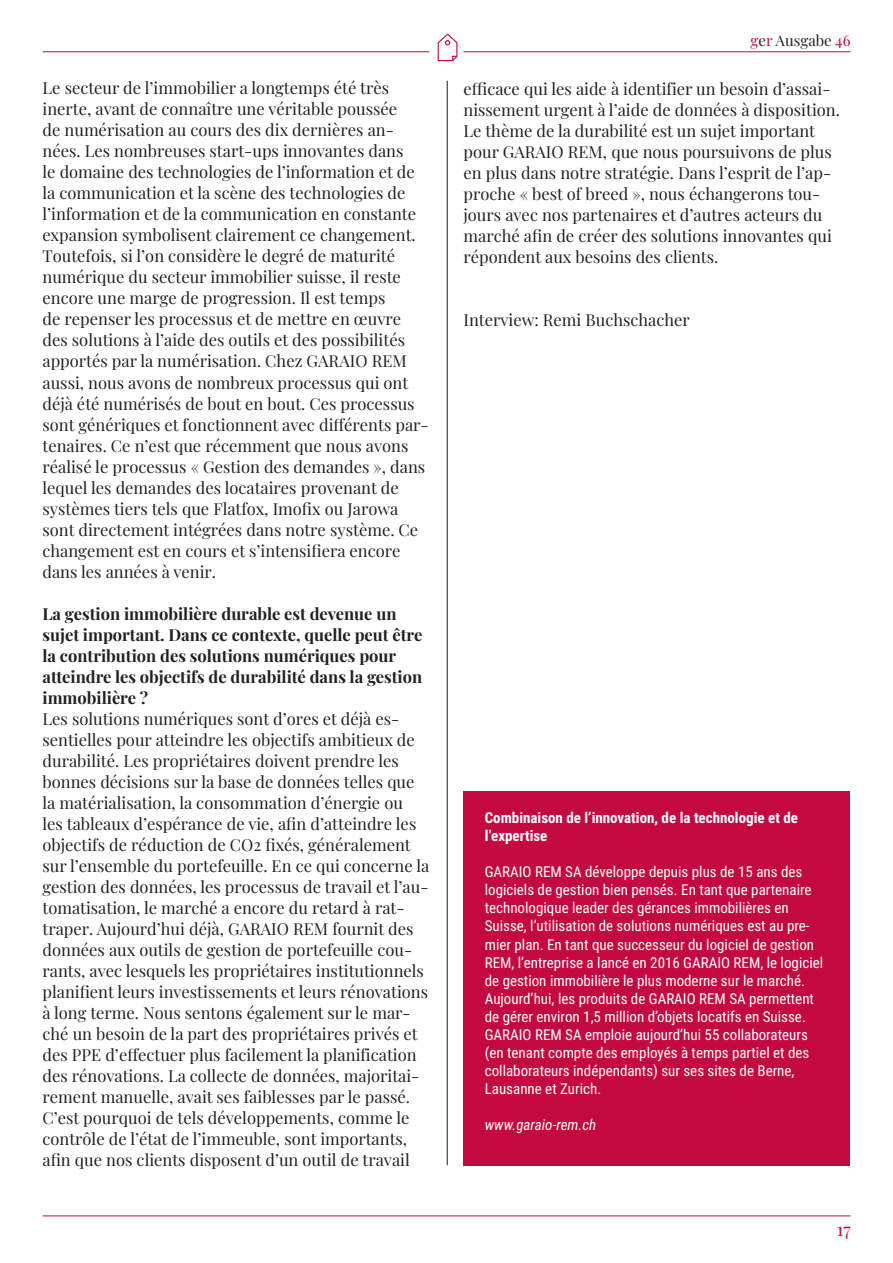
<style>
.page{position:relative;width:893px;height:1263px;background:#fff}
.page>*{position:absolute;margin:0;border:0;box-sizing:border-box;transform-origin:0 0}
.t1{font:18px "Playfair Display";color:#c40941}
.t2{font:16.5px/21px "Playfair Display";color:#231f20}
.t3{font:700 16.5px/21px "Playfair Display";color:#231f20}
.t4{font:15px/18px "Roboto Condensed";color:#fff}
.t5{font:700 15px/18px "Roboto Condensed";color:#fff}
.t6{font:italic 15px "Roboto Condensed";color:#fff}
.t7{font:15px "Playfair Display";color:#231f20}
.s1{color:#c40941}
</style>
<div class="page">
<hr style="left:43px;top:51px;width:386px;height:1px;background:#c40941">
<hr style="left:463px;top:51px;width:387px;height:1px;background:#c40941">
<svg style="left:437px;top:33px;width:21px;height:29px"></svg>
<hr style="left:447px;top:81px;width:1px;height:1084px;background:#231f20">
<hr style="left:43px;top:1215px;width:807px;height:1px;background:#c40941">
<div style="left:463px;top:791px;width:387px;height:374px;background:#c40941"></div>
<p class="t2" style="left:43px;top:76px;width:388px">Le secteur de l’immobilier a longtemps été très inerte, avant de connaître une véritable poussée<br>de numérisation au cours des dix dernières an&shy;nées. Les nombreuses start-ups innovantes dans<br>le domaine des technologies de l’information et de la communication et la scène des technologies de l’information et de la communication en constante expansion symbolisent clairement ce changement.<br>Toutefois, si l’on considère le degré de maturité numérique du secteur immobilier suisse, il reste encore une marge de progression. Il est temps<br>de repenser les processus et de mettre en œuvre des solutions à l’aide des outils et des possibilités apportés par la numérisation. Chez GARAIO REM aussi, nous avons de nombreux processus qui ont déjà été numérisés de bout en bout. Ces processus sont génériques et fonctionnent avec différents par&shy;tenaires. Ce n’est que récemment que nous avons réalisé le processus « Gestion des demandes », dans lequel les demandes des locataires provenant de systèmes tiers tels que Flatfox, Imofix ou Jarowa sont directement intégrées dans notre système. Ce changement est en cours et s’intensifiera encore dans les années à venir.</p>
<p class="t3" style="left:43px;top:601px;width:381px">La gestion immobilière durable est devenue un sujet important. Dans ce contexte, quelle peut être la contribution des solutions numériques pour atteindre les objectifs de durabilité dans la gestion immobilière ?</p>
<p class="t2" style="left:43px;top:706px;width:388px">Les solutions numériques sont d’ores et déjà es&shy;sentielles pour atteindre les objectifs ambitieux de durabilité. Les propriétaires doivent prendre les bonnes décisions sur la base de données telles que la matérialisation, la consommation d’énergie ou<br>les tableaux d’espérance de vie, afin d’atteindre les objectifs de réduction de CO2 fixés, généralement sur l’ensemble du portefeuille. En ce qui concerne la gestion des données, les processus de travail et l’au&shy;tomatisation, le marché a encore du retard à rat&shy;traper. Aujourd’hui déjà, GARAIO REM fournit des données aux outils de gestion de portefeuille cou&shy;rants, avec lesquels les propriétaires institutionnels planifient leurs investissements et leurs rénovations à long terme. Nous sentons également sur le mar&shy;ché un besoin de la part des propriétaires privés et des PPE d’effectuer plus facilement la planification des rénovations. La collecte de données, majoritai&shy;rement manuelle, avait ses faiblesses par le passé.<br>C’est pourquoi de tels développements, comme le contrôle de l’état de l’immeuble, sont importants, afin que nos clients disposent d’un outil de travail</p>
<p class="t7" style="left:750px;top:29px;width:101px"><span class="s1">g</span>e<span class="s1">r</span> Ausgabe <span class="s1">46</span></p>
<p class="t2" style="left:463px;top:77px;width:378px">efficace qui les aide à identifier un besoin d’assai&shy;nissement urgent à l’aide de données à disposition.<br>Le thème de la durabilité est un sujet important pour GARAIO REM, que nous poursuivons de plus en plus dans notre stratégie. Dans l’esprit de l’ap&shy;proche « best of breed », nous échangerons tou&shy;jours avec nos partenaires et d’autres acteurs du marché afin de créer des solutions innovantes qui répondent aux besoins des clients.</p>
<p class="t2" style="left:463px;top:308px;width:228px">Interview: Remi Buchschacher</p>
<p class="t5" style="left:485px;top:808px;width:315px">Combinaison de l’innovation, de la technologie et de l’expertise</p>
<p class="t4" style="left:485px;top:862px;width:340px">GARAIO REM SA développe depuis plus de 15 ans des logiciels de gestion bien pensés. En tant que partenaire technologique leader des gérances immobilières en Suisse, l’utilisation de solutions numériques est au pre&shy;mier plan. En tant que successeur du logiciel de gestion REM, l’entreprise a lancé en 2016 GARAIO REM, le logiciel de gestion immobilière le plus moderne sur le marché.<br>Aujourd’hui, les produits de GARAIO REM SA permettent de gérer environ 1,5 million d’objets locatifs en Suisse.<br>GARAIO REM SA emploie aujourd’hui 55 collaborateurs (en tenant compte des employés à temps partiel et des collaborateurs indépendants) sur ses sites de Berne, Lausanne et Zurich.</p>
<p class="t6" style="left:485px;top:1114px;width:113px">www.garaio-rem.ch</p>
<p class="t1" style="left:837px;top:1215px;width:15px">17</p>
</div>
